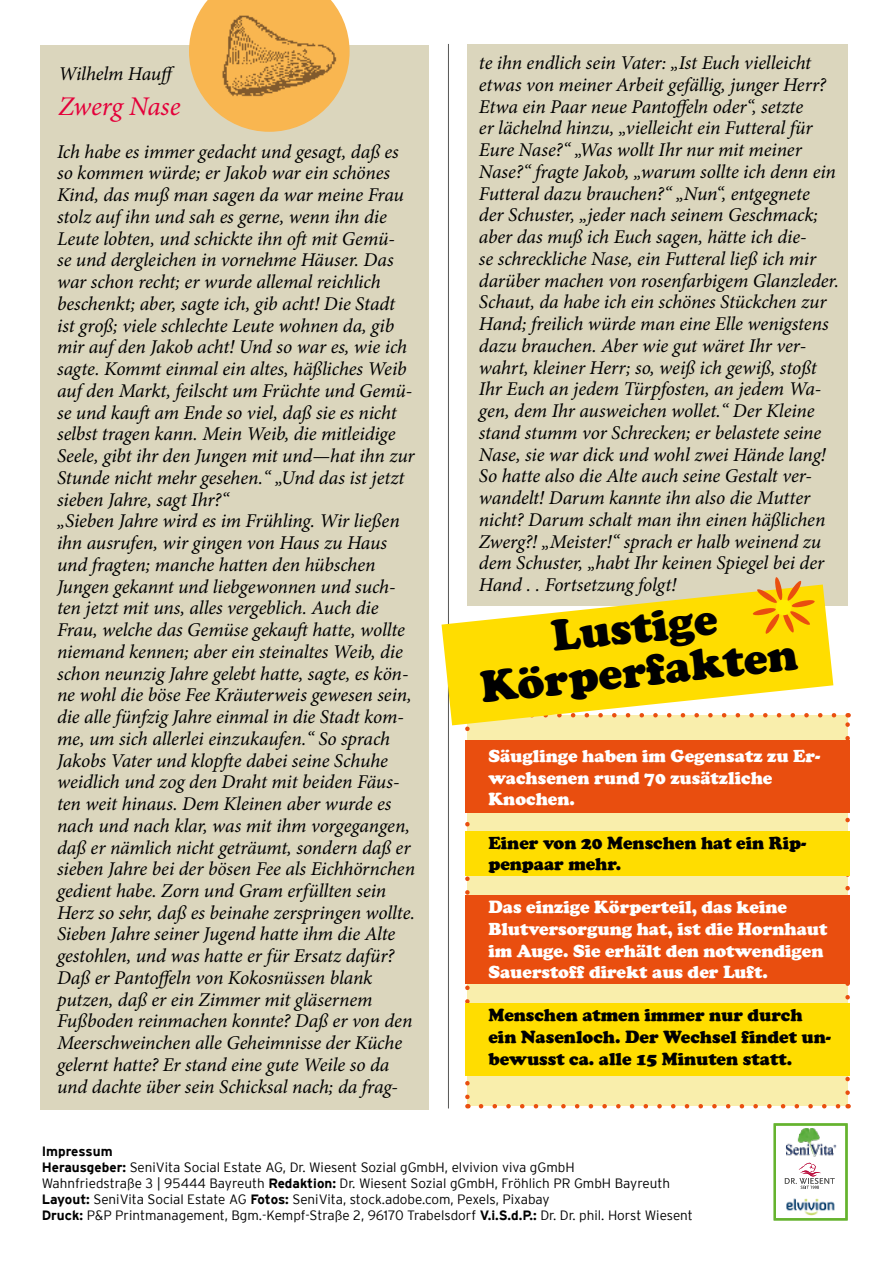
<style>
.page{position:relative;width:893px;height:1263px;background:#fff}
.page>*{position:absolute;margin:0;border:0;box-sizing:border-box;transform-origin:0 0}
.t1{font:900 45px/43.5px "Cooper";color:#000;text-align:center}
.t2{font:italic 27px "Minion Pro";letter-spacing:-.005em;color:#e4003a}
.t3{font:italic 19.5px/21.8px "Minion Pro";letter-spacing:-.005em;color:#000}
.t4{font:900 18px/21.6px "Cooper";color:#fff}
.t5{font:900 18px/21.6px "Cooper";color:#000}
.t6{font:300 13.5px/16.2px "Interstate";color:#000}
.s1{font-weight:700}
</style>
<div class="page">
<div style="left:467px;top:715px;width:381px;height:391px;background:#f9eeac"></div>
<svg style="left:481px;top:1104px;width:360px;height:4px"></svg>
<svg style="left:465px;top:729px;width:5px;height:379px"></svg>
<svg style="left:845px;top:713px;width:5px;height:380px"></svg>
<div style="left:465px;top:832px;width:385px;height:44px;background:#fd0"></div>
<div style="left:465px;top:740px;width:385px;height:72px;background:#e94e0f"></div>
<div style="left:465px;top:895px;width:385px;height:88px;background:#e94e0f"></div>
<div style="left:465px;top:1003px;width:385px;height:73px;background:#fd0"></div>
<img style="left:786px;top:1198px;width:49px;height:18px">
<img style="left:785px;top:1129px;width:52px;height:28px">
<svg style="left:785px;top:1163px;width:50px;height:26px"></svg>
<div style="left:774px;top:1123px;width:74px;height:97px;border:2px solid #65b32e"></div>
<hr style="left:448px;top:44px;width:1px;height:1064px;background:#575756">
<div style="left:40px;top:45px;width:389px;height:1065px;background:#dbd6bd"></div>
<div style="left:467px;top:44px;width:381px;height:561px;background:#dbd6bd"></div>
<svg style="left:189px;top:2px;width:120px;height:130px"></svg>
<img style="left:206px;top:0;width:144px;height:121px">
<svg style="left:442px;top:584px;width:391px;height:141px;fill:#fd0"></svg>
<svg style="left:752px;top:577px;width:63px;height:57px"></svg>
<p class="t3" style="left:59px;top:63px;width:120px">Wilhelm Hauff</p>
<h2 class="t2" style="left:59px;top:88px;width:124px">Zwerg Nase</h2>
<p class="t3" style="left:57px;top:141px;width:360px">Ich habe es immer gedacht und gesagt, daß es so kommen würde; er Jakob war ein schönes Kind, das muß man sagen da war meine Frau stolz auf ihn und sah es gerne, wenn ihn die Leute lobten, und schickte ihn oft mit Gemü-<br>se und dergleichen in vornehme Häuser. Das war schon recht; er wurde allemal reichlich beschenkt; aber, sagte ich, gib acht! Die Stadt ist groß; viele schlechte Leute wohnen da, gib mir auf den Jakob acht! Und so war es, wie ich sagte. Kommt einmal ein altes, häßliches Weib auf den Markt, feilscht um Früchte und Gemü&shy;se und kauft am Ende so viel, daß sie es nicht selbst tragen kann. Mein Weib, die mitleidige Seele, gibt ihr den Jungen mit und—hat ihn zur Stunde nicht mehr gesehen.“ „Und das ist jetzt sieben Jahre, sagt Ihr?“<br>„Sieben Jahre wird es im Frühling. Wir ließen ihn ausrufen, wir gingen von Haus zu Haus und fragten; manche hatten den hübschen Jungen gekannt und liebgewonnen und such&shy;ten jetzt mit uns, alles vergeblich. Auch die Frau, welche das Gemüse gekauft hatte, wollte niemand kennen; aber ein steinaltes Weib, die schon neunzig Jahre gelebt hatte, sagte, es kön&shy;ne wohl die böse Fee Kräuterweis gewesen sein, die alle fünfzig Jahre einmal in die Stadt kom&shy;me, um sich allerlei einzukaufen.“ So sprach Jakobs Vater und klopfte dabei seine Schuhe weidlich und zog den Draht mit beiden Fäus&shy;ten weit hinaus. Dem Kleinen aber wurde es nach und nach klar, was mit ihm vorgegangen, daß er nämlich nicht geträumt, sondern daß er sieben Jahre bei der bösen Fee als Eichhörnchen gedient habe. Zorn und Gram erfüllten sein Herz so sehr, daß es beinahe zerspringen wollte.<br>Sieben Jahre seiner Jugend hatte ihm die Alte gestohlen, und was hatte er für Ersatz dafür?<br>Daß er Pantoffeln von Kokosnüssen blank putzen, daß er ein Zimmer mit gläsernem Fußboden reinmachen konnte? Daß er von den Meerschweinchen alle Geheimnisse der Küche gelernt hatte? Er stand eine gute Weile so da und dachte über sein Schicksal nach; da frag-</p>
<p class="t3" style="left:479px;top:52px;width:362px">te ihn endlich sein Vater: „Ist Euch vielleicht etwas von meiner Arbeit gefällig, junger Herr?<br>Etwa ein Paar neue Pantoffeln oder“, setzte<br>er lächelnd hinzu, „vielleicht ein Futteral für Eure Nase?“ „Was wollt Ihr nur mit meiner Nase?“ fragte Jakob, „warum sollte ich denn ein Futteral dazu brauchen?“ „Nun“, entgegnete der Schuster, „jeder nach seinem Geschmack; aber das muß ich Euch sagen, hätte ich die-<br>se schreckliche Nase, ein Futteral ließ ich mir darüber machen von rosenfarbigem Glanzleder.<br>Schaut, da habe ich ein schönes Stückchen zur Hand; freilich würde man eine Elle wenigstens dazu brauchen. Aber wie gut wäret Ihr ver&shy;wahrt, kleiner Herr; so, weiß ich gewiß, stoßt Ihr Euch an jedem Türpfosten, an jedem Wa&shy;gen, dem Ihr ausweichen wollet.“ Der Kleine stand stumm vor Schrecken; er belastete seine Nase, sie war dick und wohl zwei Hände lang!<br>So hatte also die Alte auch seine Gestalt ver&shy;wandelt! Darum kannte ihn also die Mutter nicht? Darum schalt man ihn einen häßlichen Zwerg?! „Meister!“ sprach er halb weinend zu dem Schuster, „habt Ihr keinen Spiegel bei der Hand . . Fortsetzung folgt!</p>
<h1 class="t1" style="left:474px;top:623px;width:320px;rotate:-6deg">Lustige<br>Körperfakten</h1>
<p class="t4" style="left:488px;top:745px;width:333px">Säuglinge haben im Gegensatz zu Er&shy;wachsenen rund 70 zusätzliche<br>Knochen.</p>
<p class="t5" style="left:488px;top:832px;width:319px">Einer von 20 Menschen hat ein Rip&shy;penpaar mehr.</p>
<p class="t4" style="left:488px;top:896px;width:341px">Das einzige Körperteil, das keine Blutversorgung hat, ist die Hornhaut im Auge. Sie erhält den notwendigen Sauerstoff direkt aus der Luft.</p>
<p class="t5" style="left:488px;top:1004px;width:344px">Menschen atmen immer nur durch ein Nasenloch. Der Wechsel findet un&shy;bewusst ca. alle 15 Minuten statt.</p>
<p class="t6" style="left:42px;top:1142px;width:653px"><span class="s1">Impressum<br>Herausgeber:</span> SeniVita Social Estate AG, Dr. Wiesent Sozial gGmbH, elvivion viva gGmbH<br>Wahnfriedstraße 3 | 95444 Bayreuth <span class="s1">Redaktion:</span> Dr. Wiesent Sozial gGmbH, Fröhlich PR GmbH Bayreuth <span class="s1">Layout:</span> SeniVita Social Estate AG <span class="s1">Fotos:</span> SeniVita, stock.adobe.com, Pexels, Pixabay<br><span class="s1">Druck:</span> P&amp;P Printmanagement, Bgm.-Kempf-Straße 2, 96170 Trabelsdorf <span class="s1">V.i.S.d.P.:</span> Dr. Dr. phil. Horst Wiesent</p>
</div>
